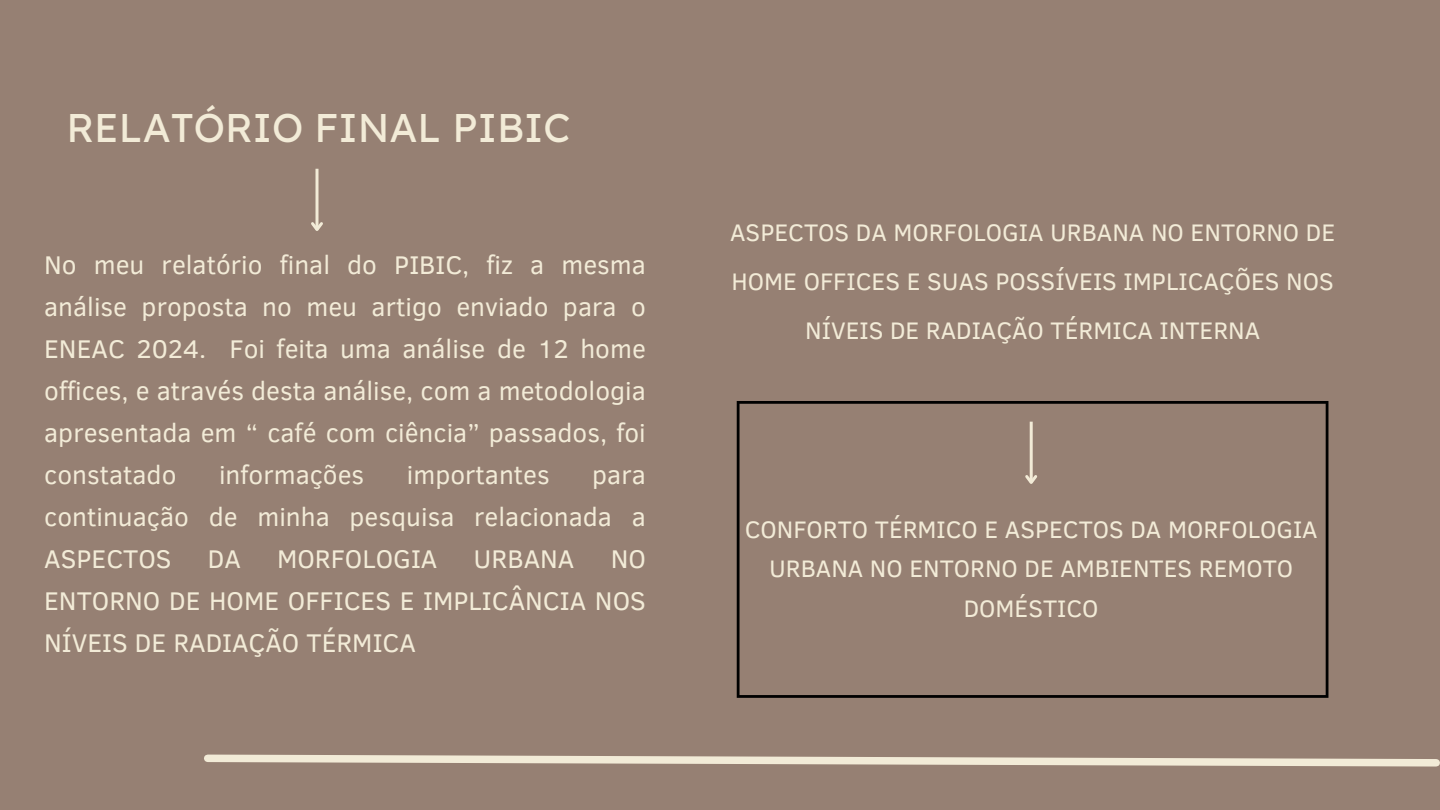
<style>
.page{position:relative;width:1440px;height:810px;background:#968073}
.page>*{position:absolute;margin:0;border:0;box-sizing:border-box;transform-origin:0 0}
.t1{font:40px "Lexend Deca";color:#f2ebd7}
.t2{font:26.2px/42px "Clear Sans";color:#f2ebd7;text-align:justify}
.t3{font:24.5px/49px "Clear Sans";color:#f2ebd7;text-align:center}
</style>
<div class="page">
<svg style="left:204px;top:754px;width:1236px;height:13px"></svg>
<hr style="left:316px;top:169px;width:3px;height:61px;background:#f2ebd7">
<svg style="left:311px;top:219px;width:12px;height:12px"></svg>
<svg style="left:737px;top:401px;width:591px;height:297px"></svg>
<h1 class="t1" style="left:66px;top:102px;width:506px">RELATÓRIO FINAL PIBIC</h1>
<p class="t2" style="left:44px;top:243px;width:603px">No meu relatório final do PIBIC, fiz a mesma análise proposta no meu artigo enviado para o ENEAC 2024. Foi feita uma análise de 12 home offices, e através desta análise, com a metodologia apresentada em “ café com ciência” passados, foi constatado</p>
<p class="t2" style="left:219px;top:453px;width:147px">informações</p>
<p class="t2" style="left:407px;top:453px;width:144px">importantes</p>
<p class="t2" style="left:44px;top:453px;width:603px;text-indent:548px">para continuação de minha pesquisa relacionada a ASPECTOS</p>
<p class="t2" style="left:44px;top:537px;width:603px;text-indent:566px">NO ENTORNO DE HOME OFFICES E IMPLICÂNCIA NOS NÍVEIS DE RADIAÇÃO TÉRMICA</p>
<p class="t2" style="left:208px;top:537px;width:35px">DA</p>
<p class="t2" style="left:277px;top:537px;width:162px">MORFOLOGIA</p>
<p class="t2" style="left:474px;top:537px;width:102px">URBANA</p>
<p class="t3" style="left:730px;top:207px;width:606px">ASPECTOS DA MORFOLOGIA URBANA NO ENTORNO DE<br>HOME OFFICES E SUAS POSSÍVEIS IMPLICAÇÕES NOS<br>NÍVEIS DE RADIAÇÃO TÉRMICA INTERNA</p>
<p class="t3" style="left:745px;top:508px;width:574px;line-height:39.8px">CONFORTO TÉRMICO E ASPECTOS DA MORFOLOGIA<br>URBANA NO ENTORNO DE AMBIENTES REMOTO<br>DOMÉSTICO</p>
</div>
